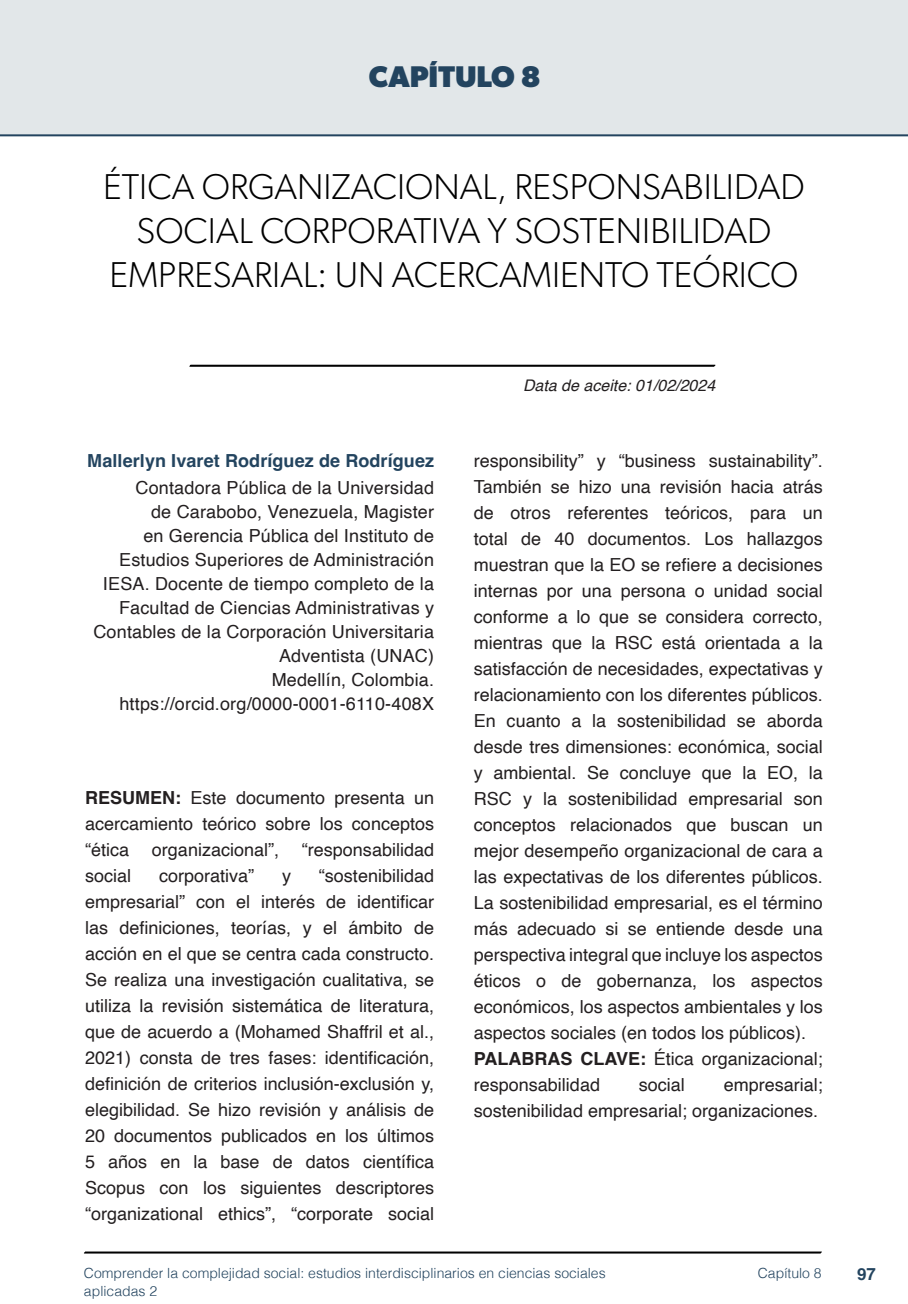
<style>
.page{position:relative;width:908px;height:1304px;background:#fff}
.page>*{position:absolute;margin:0;border:0;box-sizing:border-box;transform-origin:0 0}
.t1{font:300 36px/44px "Gibson";color:#000;text-align:center}
.t2{font:700 30px "Gibson";color:#23445f}
.t3{font:18px/26px "Helvetica";color:#231f20;text-align:right}
.t4{font:700 18px "Helvetica";letter-spacing:.005em;color:#23445f}
.t5{font:700 16.8px "Helvetica";color:#23445f}
.t6{font:italic 16px "Helvetica";color:#231f20}
.t7{font:300 14px/18px "Helvetica";color:#23445f}
.s1{font-weight:700}
</style>
<div class="page">
<svg style="left:84px;top:1251px;width:737px;height:3px;background:#515151"></svg>
<svg style="left:189px;top:364px;width:526px;height:3px;background:#4f4f4f"></svg>
<div style="left:0;top:0;width:907px;height:136px;background:#e2e7e9"></div>
<div style="left:44px;top:72px;width:68px;height:61px;background:#e2e7e9"></div>
<h2 class="t2" style="left:369px;top:58px;width:173px">CAPÍTULO 8</h2>
<h1 class="t1" style="left:103px;top:164px;width:702px">ÉTICA ORGANIZACIONAL, RESPONSABILIDAD<br>SOCIAL CORPORATIVA Y SOSTENIBILIDAD<br>EMPRESARIAL: UN ACERCAMIENTO TEÓRICO</h1>
<p class="t4" style="left:87px;top:450px;width:348px">Mallerlyn Ivaret Rodríguez de Rodríguez</p>
<p class="t3" style="left:93px;top:477px;width:342px;line-height:24px">Contadora Pública de la Universidad<br>de Carabobo, Venezuela, Magister<br>en Gerencia Pública del Instituto de Estudios Superiores de Administración IESA. Docente de tiempo completo de la Facultad de Ciencias Administrativas y Contables de la Corporación Universitaria Adventista (UNAC)<br>Medellín, Colombia. https://orcid.org/0000-0001-6110-408X</p>
<p class="t3" style="left:85px;top:786px;width:350px;text-align:justify"><span class="s1">RESUMEN:</span> Este documento presenta un acercamiento teórico sobre los conceptos “ética</p>
<p class="t3" style="left:152px;top:838px;width:129px">organizacional”,</p>
<p class="t3" style="left:302px;top:838px;width:134px">“responsabilidad</p>
<p class="t3" style="left:85px;top:864px;width:350px;text-align:justify;text-indent:234px">“sostenibilidad empresarial” con el interés de identificar las definiciones, teorías, y el ámbito de acción en el que se centra cada constructo.<br>Se realiza una investigación cualitativa, se utiliza la revisión sistemática de literatura, que de acuerdo a (Mohamed Shaffril et al., 2021) consta de tres fases: identificación, definición de criterios inclusión-exclusión y, elegibilidad. Se hizo revisión y análisis de 20 documentos publicados en los últimos 5 años en la base de datos científica Scopus con los siguientes descriptores “organizational ethics”, “corporate social</p>
<p class="t3" style="left:85px;top:864px;width:48px">social</p>
<p class="t3" style="left:159px;top:864px;width:97px">corporativa”</p>
<p class="t3" style="left:282px;top:864px;width:10px">y</p>
<p class="t6" style="left:523px;top:373px;width:194px">Data de aceite: 01/02/2024</p>
<p class="t3" style="left:473px;top:448px;width:350px;text-align:left">responsibility” y “business sustainability”.<br>También se hizo una revisión hacia atrás de otros referentes teóricos, para un total de 40 documentos. Los hallazgos muestran que la EO se refiere a decisiones internas por una persona o unidad social conforme a lo que se considera correcto, mientras que la RSC está orientada a la satisfacción de necesidades, expectativas y relacionamiento con los diferentes públicos.<br>En cuanto a la sostenibilidad se aborda desde tres dimensiones: económica, social y ambiental. Se concluye que la EO, la RSC y la sostenibilidad empresarial son conceptos relacionados que buscan un mejor desempeño organizacional de cara a las expectativas de los diferentes públicos.<br>La sostenibilidad empresarial, es el término más adecuado si se entiende desde una perspectiva integral que incluye los aspectos éticos o de gobernanza, los aspectos económicos, los aspectos ambientales y los aspectos sociales (en todos los públicos).<br><span class="s1">PALABRAS CLAVE:</span> Ética organizacional; responsabilidad</p>
<p class="t3" style="left:473px;top:1072px;width:350px">empresarial;<br>sostenibilidad empresarial; organizaciones.</p>
<p class="t3" style="left:638px;top:1072px;width:48px">social</p>
<p class="t7" style="left:84px;top:1263px;width:523px">Comprender la complejidad social: estudios interdisciplinarios en ciencias sociales aplicadas 2</p>
<p class="t7" style="left:757px;top:1263px;width:65px">Capítulo 8</p>
<p class="t5" style="left:856px;top:1264px;width:20px">97</p>
</div>
